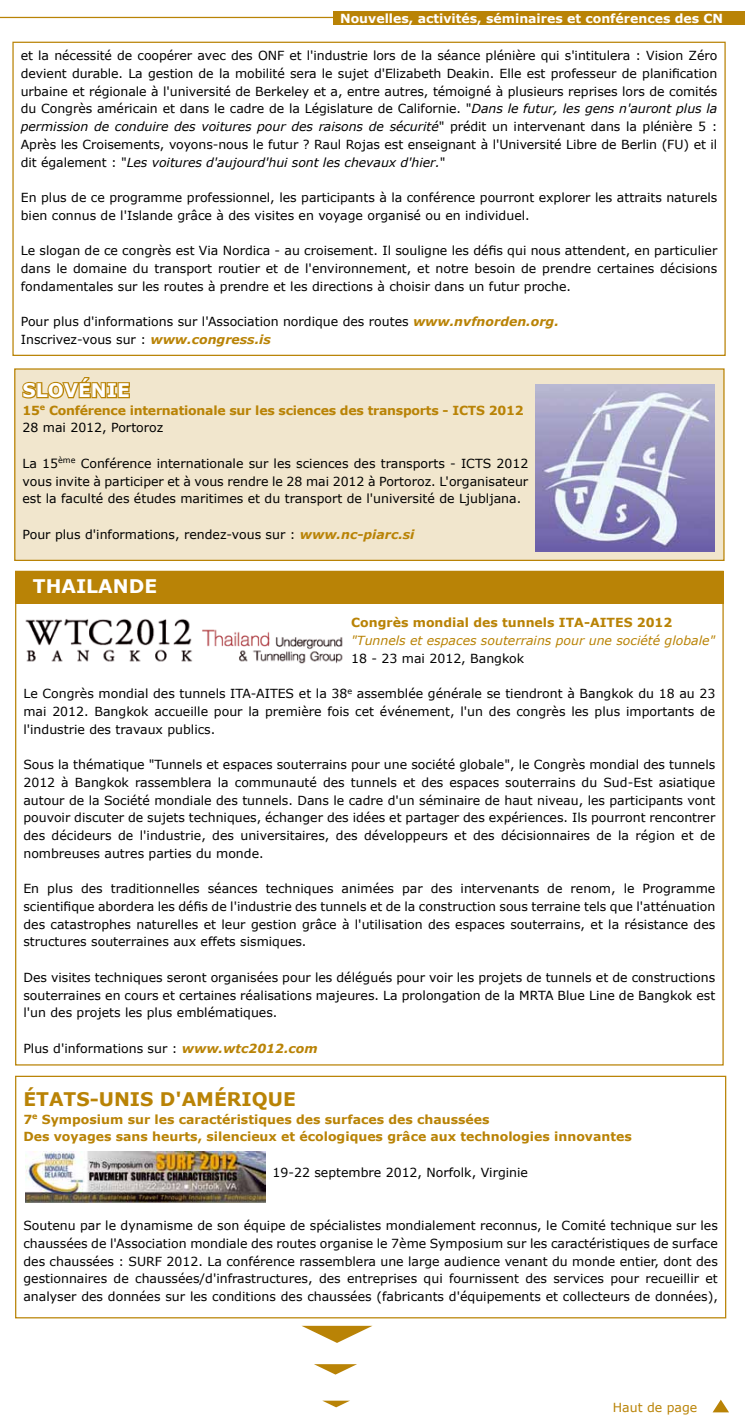
<style>
.page{position:relative;width:745px;height:1418px;background:#fff}
.page>*{position:absolute;margin:0;border:0;box-sizing:border-box;transform-origin:0 0}
.t1{font:700 18.75px "Verdana";color:#b98306}
.t2{font:700 18.75px "Verdana";color:#fff}
.t3{font:12.5px/17.8px "Verdana";color:#000;text-align:justify}
.t4{font:700 12.5px/17.8px "Verdana";color:#b98306}
.t5{font:italic 12.5px "Verdana";color:#b98306}
.t6{font:700 12.5px "Verdana";color:#fff}
.t7{font:12.5px "Verdana";color:#b98306}
.s1{font-style:italic}
.s2{font-weight:700;font-style:italic;color:#b98306}
</style>
<div class="page">
<div style="left:15px;top:369px;width:708px;height:191px;background:#f1e6cd"></div>
<svg style="left:22px;top:377px;width:108px;height:22px"></svg>
<div style="left:14px;top:368px;width:710px;height:193px;border:1px solid #b98306"></div>
<img style="left:535px;top:384px;width:178px;height:167px">
<div style="left:15px;top:571px;width:708px;height:32px;background:#b98306"></div>
<img style="left:25px;top:619px;width:318px;height:45px">
<div style="left:15px;top:1075px;width:710px;height:243px;border:1px solid #b98306"></div>
<img style="left:25px;top:1151px;width:240px;height:51px">
<svg style="left:301px;top:1325px;width:71px;height:17px"></svg>
<svg style="left:314px;top:1364px;width:43px;height:10px"></svg>
<svg style="left:322px;top:1400px;width:28px;height:7px"></svg>
<svg style="left:713px;top:1399px;width:15px;height:13px"></svg>
<hr style="left:0;top:17px;width:744px;height:1px;background:#b98306">
<div style="left:333px;top:12px;width:411px;height:13px;background:#b98306"></div>
<p class="t6" style="left:340px;top:10px;width:373px">N ouvelles, activités, séminaires et conférences des CN</p>
<p class="t3" style="left:21px;top:47px;width:697px">et la nécessité de coopérer avec des ONF et l'industrie lors de la séance plénière qui s'intitulera : Vision Zéro devient durable. La gestion de la mobilité sera le sujet d'Elizabeth Deakin. Elle est professeur de planification urbaine et régionale à l'université de Berkeley et a, entre autres, témoigné à plusieurs reprises lors de comités du Congrès américain et dans le cadre de la Législature de Californie. "<span class="s1">Dans le futur, les gens n'auront plus la permission de conduire des voitures pour des raisons de sécurité</span>" prédit un intervenant dans la plénière 5 :<br>Après les Croisements, voyons-nous le futur ? Raul Rojas est enseignant à l'U niversité Libre de Berlin (FU ) et il dit également : "<span class="s1">Les voitures d'aujourd'hui sont les chevaux d'hier.</span>"</p>
<p class="t3" style="left:21px;top:188px;width:697px">En plus de ce programme professionnel, les participants à la conférence pourront explorer les attraits naturels bien connus de l'Islande grâce à des visites en voyage organisé ou en individuel.</p>
<p class="t3" style="left:21px;top:242px;width:697px">Le slogan de ce congrès est Via Nordica - au croisement. Il souligne les défis qui nous attendent, en particulier dans le domaine du transport routier et de l'environnement, et notre besoin de prendre certaines décisions fondamentales sur les routes à prendre et les directions à choisir dans un futur proche.</p>
<p class="t3" style="left:21px;top:312px;width:539px">Pour plus d'informations sur l'Association nordique des routes <span class="s2">www.nvfnorden.org.<br></span>Inscrivez-vous sur : <span class="s2">www.congress.is</span></p>
<h1 class="t2" style="left:23px;top:378px;width:109px">Slovénie</h1>
<p class="t4" style="left:23px;top:401px;width:432px">15<sup>e</sup> Conférence internationale sur les sciences des transports - ICTS</p>
<p class="t4" style="left:488px;top:401px;width:36px">2012</p>
<p class="t3" style="left:23px;top:419px;width:142px">28 mai 2012, Portoroz</p>
<p class="t3" style="left:23px;top:454px;width:507px">La 15<sup>ème</sup> Conférence internationale sur les sciences des transports - ICTS 2012 vous invite à participer et à vous rendre le 28 mai 2012 à Portoroz. L'organisateur est la faculté des études maritimes et du transport de l'université de Ljubljana.</p>
<p class="t3" style="left:23px;top:525px;width:393px">Pour plus d'informations, rendez-vous sur : <span class="s2">www.nc-piarc.si</span></p>
<h1 class="t2" style="left:33px;top:573px;width:126px">Thailande</h1>
<p class="t4" style="left:351px;top:614px;width:217px">Congrès mondial des tunnels ITA</p>
<p class="t4" style="left:583px;top:614px;width:16px">-AITES</p>
<p class="t4" style="left:636px;top:614px;width:37px">2012</p>
<p class="t5" style="left:351px;top:632px;width:365px">"Tunnels et espaces souterrains pour une société globale"</p>
<p class="t3" style="left:351px;top:649px;width:174px">18 - 23 mai 2012, Bangkok</p>
<p class="t3" style="left:23px;top:684px;width:693px">Le Congrès mondial des tunnels ITA-AITES et la 38<sup>e</sup> assemblée générale se tiendront à Bangkok du 18 au 23 mai 2012. Bangkok accueille pour la première fois cet événement, l'un des congrès les plus importants de l'industrie des travaux publics.</p>
<p class="t3" style="left:23px;top:755px;width:693px">Sous la thématique "Tunnels et espaces souterrains pour une société globale", le Congrès mondial des tunnels 2012 à Bangkok rassemblera la communauté des tunnels et des espaces souterrains du Sud-Est asiatique autour de la Société mondiale des tunnels. Dans le cadre d'un séminaire de haut niveau, les participants vont pouvoir discuter de sujets techniques, échanger des idées et partager des expériences. Ils pourront rencontrer des décideurs de l'industrie, des universitaires, des développeurs et des décisionnaires de la région et de nombreuses autres parties du monde.</p>
<p class="t3" style="left:23px;top:879px;width:693px">En plus des traditionnelles séances techniques animées par des intervenants de renom, le Programme scientifique abordera les défis de l'industrie des tunnels et de la construction sous terraine tels que l'atténuation des catastrophes naturelles et leur gestion grâce à l'utilisation des espaces souterrains, et la résistance des structures souterraines aux effets sismiques.</p>
<p class="t3" style="left:23px;top:968px;width:693px">Des visites techniques seront organisées pour les délégués pour voir les projets de tunnels et de constructions souterraines en cours et certaines réalisations majeures. La prolongation de la MRTA Blue Line de Bangkok est l'un des projets les plus emblématiques.</p>
<p class="t3" style="left:23px;top:1039px;width:295px">Plus d'informations sur : <span class="s2">www.wtc2012.com</span></p>
<h1 class="t1" style="left:23px;top:1087px;width:274px">états-U nis d'Amérique</h1>
<p class="t4" style="left:23px;top:1110px;width:609px">7<sup>e</sup> Symposium sur les caractéristiques des surfaces des chaussées<br>Des voyages sans heurts, silencieux et écologiques grâce aux technologies innovantes</p>
<p class="t3" style="left:272px;top:1163px;width:257px">19-22 septembre 2012, Norfolk, Virginie</p>
<p class="t3" style="left:23px;top:1216px;width:695px">Soutenu par le dynamisme de son équipe de spécialistes mondialement reconnus, le Comité technique sur les chaussées de l'Association mondiale des routes organise le 7ème Symposium sur les caractéristiques de surface des chaussées : SU RF 2012. La conférence rassemblera une large audience venant du monde entier, dont des gestionnaires de chaussées/d'infrastructures, des entreprises qui fournissent des services pour recueillir et analyser des données sur les conditions des chaussées (fabricants d'équipements et collecteurs de données),</p>
<p class="t7" style="left:612px;top:1398px;width:86px">Haut de page</p>
</div>
